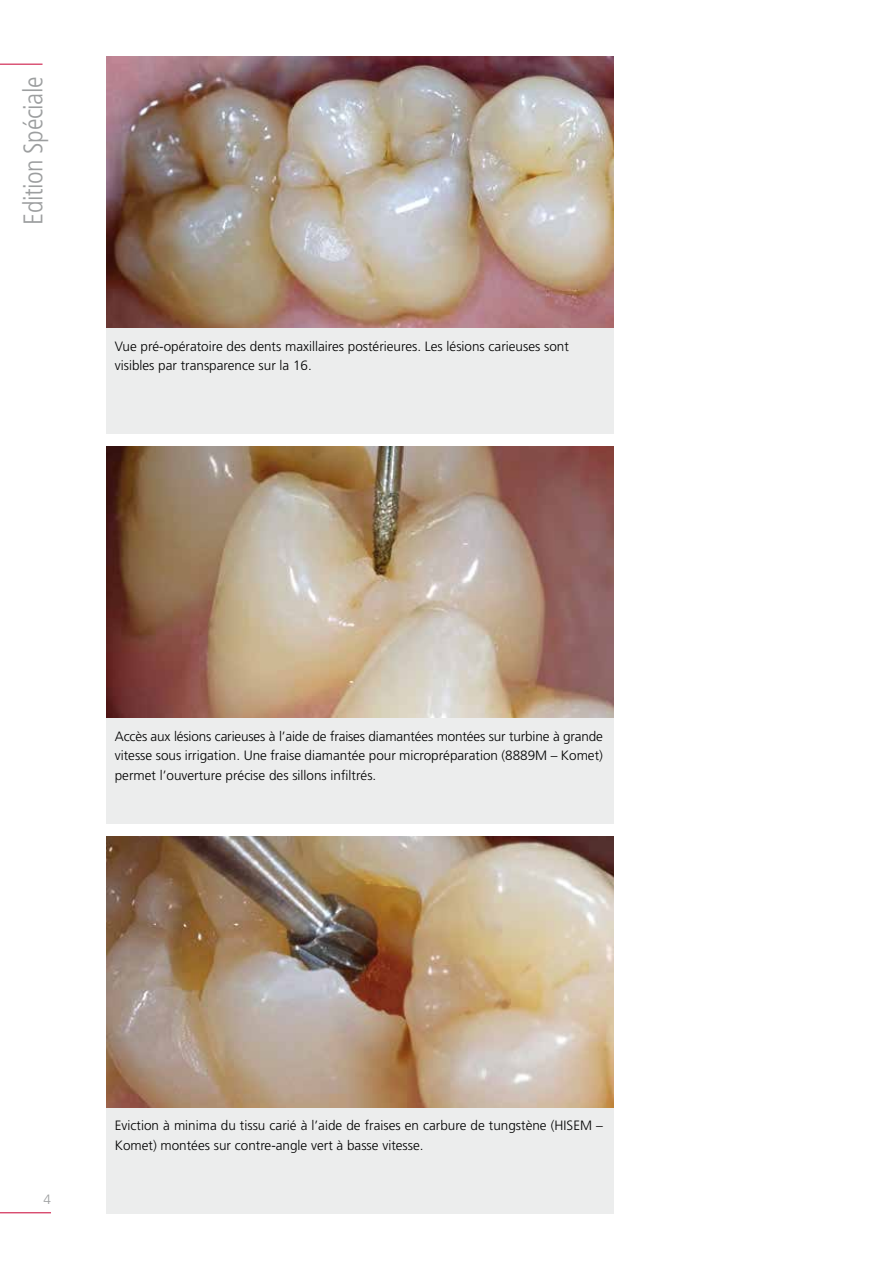
<style>
.page{position:relative;width:893px;height:1263px;background:#fff}
.page>*{position:absolute;margin:0;border:0;box-sizing:border-box;transform-origin:0 0}
.t1{font:300 condensed 27px "Frutiger";letter-spacing:-.015em;color:#9c9e9f}
.t2{font:300 13.5px/19.5px "Frutiger";color:#000}
.t3{font:300 13.5px "Frutiger";color:#9c9e9f}
</style>
<div class="page">
<hr style="left:0;top:64px;width:43px;height:1px;background:#c80234">
<hr style="left:0;top:1212px;width:51px;height:1px;background:#c80234">
<div style="left:106px;top:1107px;width:507px;height:106px;background:#eceded"></div>
<img style="left:106px;top:836px;width:507px;height:271px">
<div style="left:106px;top:717px;width:507px;height:106px;background:#eceded"></div>
<img style="left:106px;top:446px;width:507px;height:271px">
<div style="left:106px;top:327px;width:507px;height:107px;background:#eceded"></div>
<img style="left:106px;top:57px;width:507px;height:270px">
<h1 class="t1" style="left:18px;top:225px;width:150px;rotate:-90deg">Edition Spéciale</h1>
<p class="t2" style="left:115px;top:336px;width:456px">Vue pré-opératoire des dents maxillaires postérieures. Les lésions carieuses sont visibles par transparence sur la 16.</p>
<p class="t2" style="left:115px;top:726px;width:490px;text-align:justify">Accès aux lésions carieuses à l’aide de fraises diamantées montées sur turbine à grande vitesse sous irrigation. Une fraise diamantée pour micropréparation (8889M – Komet) permet l’ouverture précise des sillons infiltrés.</p>
<p class="t3" style="left:44px;top:1192px;width:9px">4</p>
<p class="t2" style="left:115px;top:1116px;width:490px">Eviction à minima du tissu carié à l’aide de fraises en carbure de tungstène (HISEM –<br>Komet) montées sur contre-angle vert à basse vitesse.</p>
</div>
